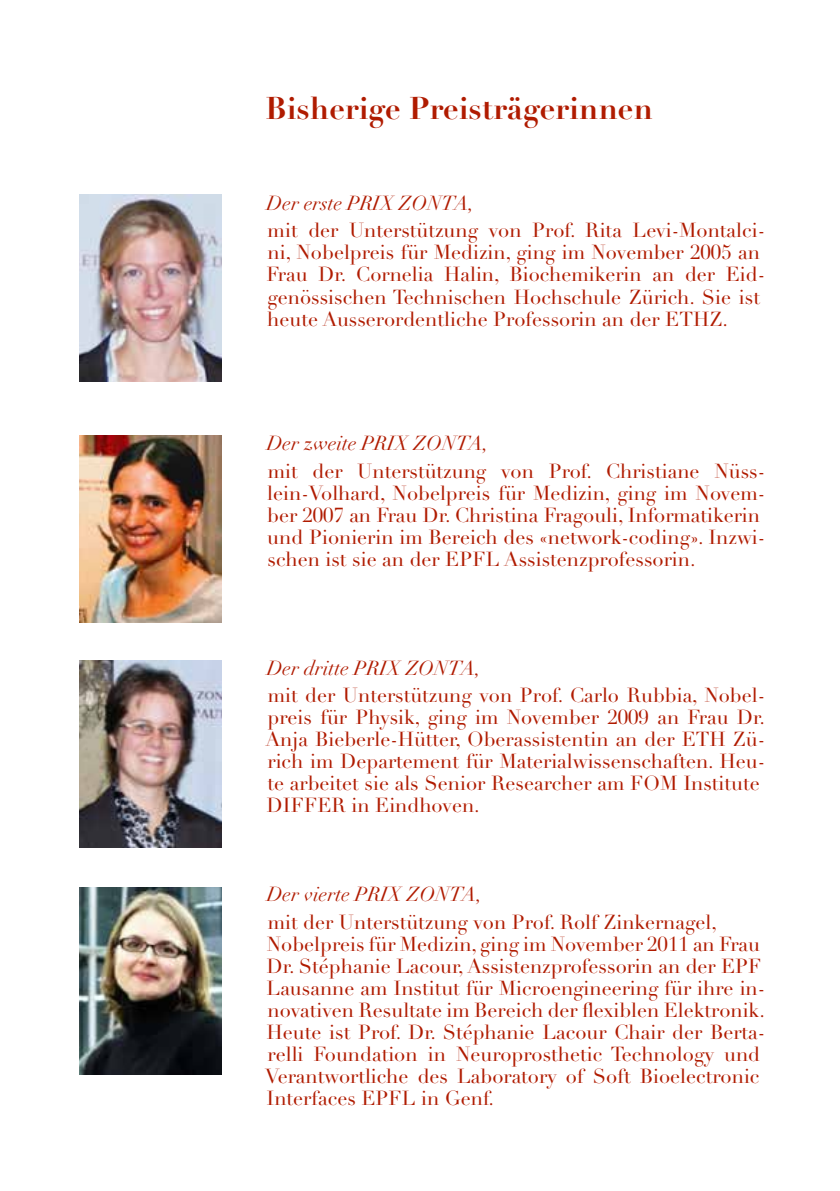
<style>
.page{position:relative;width:840px;height:1191px;background:#fff}
.page>*{position:absolute;margin:0;border:0;box-sizing:border-box;transform-origin:0 0}
.t1{font:700 31px "Didot LT Std";color:#b01b00}
.t2{font:20px/22px "Didot LT Std";color:#b01b00}
.t3{font:italic 20px "Didot LT Std";color:#b01b00}
</style>
<div class="page">
<img style="left:79px;top:194px;width:142px;height:187px">
<img style="left:79px;top:436px;width:142px;height:187px">
<img style="left:79px;top:660px;width:142px;height:188px">
<img style="left:79px;top:887px;width:142px;height:187px">
<h1 class="t1" style="left:265px;top:89px;width:388px">Bisherige Preisträgerinnen</h1>
<p class="t3" style="left:266px;top:191px;width:209px">Der erste PRIX ZONTA,</p>
<p class="t2" style="left:266px;top:220px;width:499px">mit der Unterstützung von Prof. Rita Levi-Montalci&shy;ni, Nobelpreis für Medizin, ging im November 2005 an Frau Dr. Cornelia Halin, Biochemikerin an der Eid&shy;genössischen Technischen Hochschule Zürich. Sie ist heute Ausserordentliche Professorin an der ETHZ.</p>
<p class="t3" style="left:266px;top:431px;width:223px">Der zweite PRIX ZONTA,</p>
<p class="t2" style="left:267px;top:460px;width:499px">mit der Unterstützung von Prof. Christiane Nüss&shy;lein-Volhard, Nobelpreis für Medizin, ging im Novem&shy;ber 2007 an Frau Dr. Christina Fragouli, Informatikerin und Pionierin im Bereich des «network-coding». Inzwi&shy;schen ist sie an der EPFL Assistenzprofessorin.</p>
<p class="t3" style="left:266px;top:656px;width:215px">Der dritte PRIX ZONTA,</p>
<p class="t2" style="left:265px;top:685px;width:501px">mit der Unterstützung von Prof. Carlo Rubbia, Nobel&shy;preis für Physik, ging im November 2009 an Frau Dr.<br>Anja Bieberle-Hütter, Oberassistentin an der ETH Zü&shy;rich im Departement für Materialwissenschaften. Heu&shy;te arbeitet sie als Senior Researcher am FOM Institute DIFFER in Eindhoven.</p>
<p class="t3" style="left:266px;top:882px;width:216px">Der vierte PRIX ZONTA,</p>
<p class="t2" style="left:265px;top:911px;width:501px">mit der Unterstützung von Prof. Rolf Zinkernagel, Nobelpreis für Medizin, ging im November 2011 an Frau Dr. Stéphanie Lacour, Assistenzprofessorin an der EPF Lausanne am Institut für Microengineering für ihre in&shy;novativen Resultate im Bereich der flexiblen Elektronik.<br>Heute ist Prof. Dr. Stéphanie Lacour Chair der Berta&shy;relli Foundation in Neuroprosthetic Technology und Verantwortliche des Laboratory of Soft Bioelectronic Interfaces EPFL in Genf.</p>
</div>
